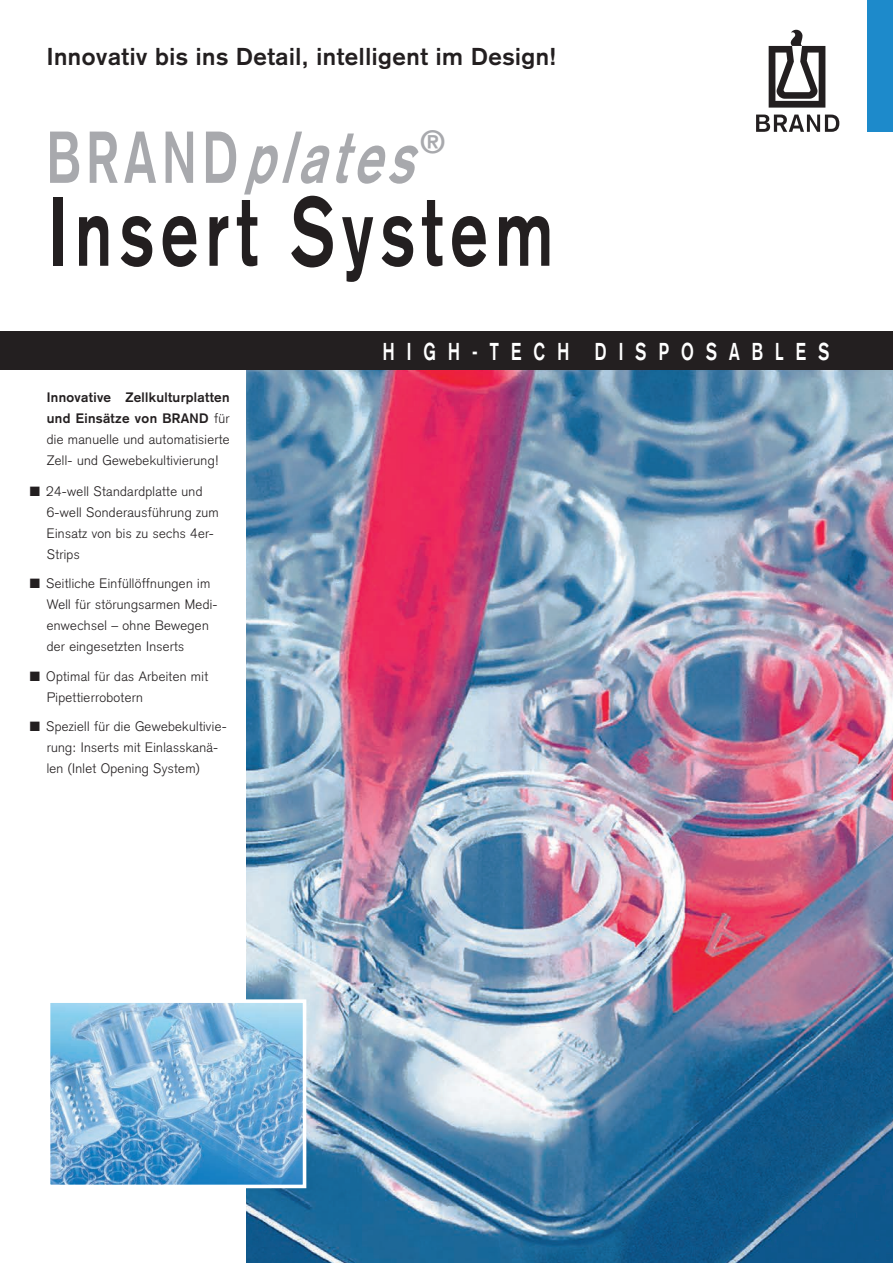
<style>
.page{position:relative;width:893px;height:1263px;background:#fff}
.page>*{position:absolute;margin:0;border:0;box-sizing:border-box;transform-origin:0 0}
.t1{font:700 96px "Akzidenz Grotesk";letter-spacing:.11em;color:#231f20;scale:.7 1}
.t2{font:italic 700 72px "Akzidenz Grotesk";color:#a8a9ad;scale:.7 1}
.t3{font:700 31.5px "Akzidenz Grotesk";color:#a8a9ad}
.t4{font:700 24px "Akzidenz Grotesk";letter-spacing:.025em;color:#231f20}
.t5{font:700 24px "Akzidenz Grotesk";letter-spacing:.725em;color:#fff;scale:.7 1}
.t6{font:300 13.5px/21px "Akzidenz Grotesk";letter-spacing:.025em;color:#231f20}
.s1{font-style:normal}
.s2{font-weight:700}
</style>
<div class="page">
<img style="left:247px;top:370px;width:646px;height:893px">
<div style="left:0;top:332px;width:893px;height:38px;background:#231f20"></div>
<div style="left:867px;top:0;width:26px;height:132px;background:#1d8acb"></div>
<svg style="left:756px;top:115px;width:83px;height:17px"></svg>
<svg style="left:769px;top:30px;width:56px;height:78px"></svg>
<img style="left:52px;top:1004px;width:249px;height:179px">
<div style="left:47px;top:999px;width:259px;height:189px;border:4px solid #fff"></div>
<h3 class="t4" style="left:47px;top:43px;width:511px">Innovativ bis ins Detail, intelligent im Design!</h3>
<h2 class="t2" style="left:47px;top:115px;width:555px"><span class="s1">B R A N D</span> plates</h2>
<h3 class="t3" style="left:420px;top:123px;width:27px">®</h3>
<h1 class="t1" style="left:49px;top:175px;width:722px">Insert System</h1>
<p class="t6" style="left:47px;top:387px;width:184px;text-align:justify"><span class="s2">Innovative Zellkulturplatten und Einsätze von BRAND</span> für die manuelle und automatisierte Zell- und Gewebekultivierung!</p>
<p class="t6" style="left:46px;top:481px;width:174px">24-well Standardplatte und<br>6-well Sonderausführung zum<br>Einsatz von bis zu sechs 4er-<br>Strips</p>
<p class="t6" style="left:46px;top:573px;width:173px">Seitliche Einfüllöffnungen im<br>Well für störungsarmen Medi&shy;enwechsel – ohne Bewegen der eingesetzten Inserts</p>
<p class="t6" style="left:46px;top:666px;width:163px">Optimal für das Arbeiten mit<br>Pipettierrobotern</p>
<p class="t6" style="left:46px;top:716px;width:182px">Speziell für die Gewebekultivie&shy;rung: Inserts mit Einlasskanä&shy;len (Inlet Opening System)</p>
<h3 class="t5" style="left:383px;top:337px;width:639px">HIGH-TECH DISPOSABLES</h3>
</div>
